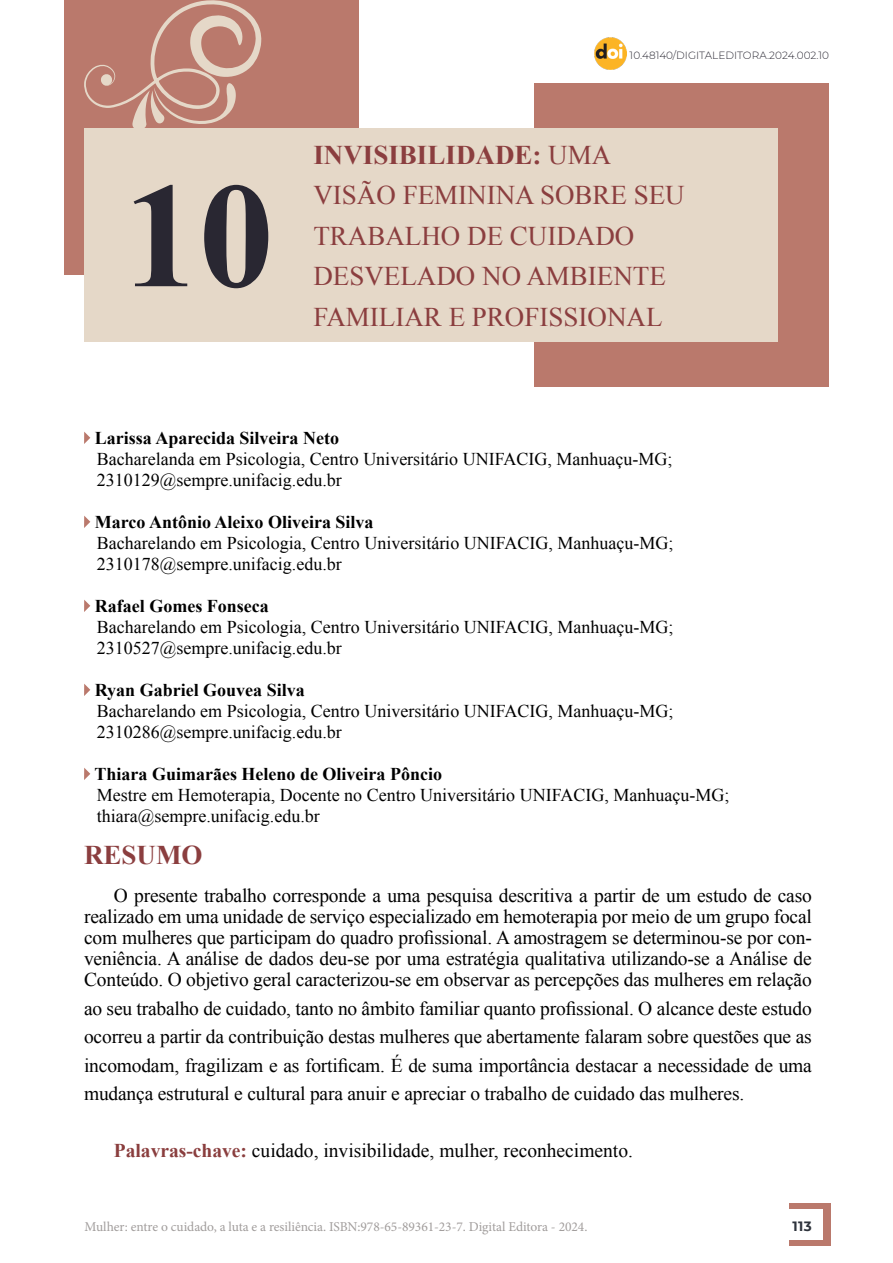
<style>
.page{position:relative;width:893px;height:1263px;background:#fff}
.page>*{position:absolute;margin:0;border:0;box-sizing:border-box;transform-origin:0 0}
.t1{font:700 150px "Times New Roman";color:#292732}
.t2{font:27px/40.5px "Times New Roman";color:#8b3e3f}
.t3{font:700 27px "Times New Roman";color:#8b3e3f}
.t4{font:19.5px/21px "Times New Roman";letter-spacing:-.01em;color:#000;text-align:justify}
.t5{font:18px/21px "Times New Roman";color:#000}
.t6{font:700 18px "Times New Roman";color:#000}
.t7{font:13.5px "Minion Pro";letter-spacing:-.005em;color:#a19d9c}
.t8{font:700 13.5px "Montserrat";color:#2e333c}
.t9{font:300 10.5px "Montserrat";color:#292732}
.s1{font-weight:700}
.s2{font-weight:700;color:#8a3e3e}
</style>
<div class="page">
<div style="left:789px;top:1203px;width:41px;height:43px;background:#ba796c"></div>
<div style="left:735px;top:1210px;width:88px;height:30px;background:#fff"></div>
<div style="left:534px;top:84px;width:295px;height:303px;background:#ba796c"></div>
<div style="left:64px;top:0;width:294px;height:275px;background:#ba796c"></div>
<div style="left:84px;top:129px;width:693px;height:213px;background:#e5d8c8"></div>
<img style="left:595px;top:37px;width:32px;height:32px">
<svg style="left:84px;top:432px;width:6px;height:12px"></svg>
<svg style="left:84px;top:516px;width:6px;height:12px"></svg>
<svg style="left:84px;top:600px;width:6px;height:12px"></svg>
<svg style="left:84px;top:684px;width:6px;height:12px"></svg>
<svg style="left:84px;top:768px;width:6px;height:12px"></svg>
<svg style="left:84px;top:0;width:177px;height:129px"></svg>
<h1 class="t1" style="left:124px;top:132px;width:152px">10</h1>
<p class="t9" style="left:630px;top:48px;width:201px">10.48140/DIGITALEDITORA.2024.002.10</p>
<h2 class="t2" style="left:313px;top:134px;width:373px"><span class="s1">INVISIBILIDADE:</span> UMA<br>VISÃO FEMININA SOBRE SEU<br>TRABALHO DE CUIDADO<br>DESVELADO NO AMBIENTE<br>FAMILIAR E PROFISSIONAL</h2>
<p class="t6" style="left:95px;top:426px;width:246px">Larissa Aparecida Silveira Neto</p>
<p class="t5" style="left:97px;top:448px;width:577px">Bacharelanda em Psicologia, Centro Universitário UNIFACIG, Manhuaçu-MG;<br>2310129@sempre.unifacig.edu.br</p>
<p class="t6" style="left:95px;top:510px;width:280px">Marco Antônio Aleixo Oliveira Silva</p>
<p class="t5" style="left:97px;top:532px;width:578px">Bacharelando em Psicologia, Centro Universitário UNIFACIG, Manhuaçu-MG;<br>2310178@sempre.unifacig.edu.br</p>
<p class="t6" style="left:95px;top:594px;width:175px">Rafael Gomes Fonseca</p>
<p class="t5" style="left:97px;top:616px;width:578px">Bacharelando em Psicologia, Centro Universitário UNIFACIG, Manhuaçu-MG;<br>2310527@sempre.unifacig.edu.br</p>
<p class="t6" style="left:95px;top:678px;width:211px">Ryan Gabriel Gouvea Silva</p>
<p class="t5" style="left:97px;top:700px;width:578px">Bacharelando em Psicologia, Centro Universitário UNIFACIG, Manhuaçu-MG;<br>2310286@sempre.unifacig.edu.br</p>
<p class="t6" style="left:95px;top:762px;width:349px">Thiara Guimarães Heleno de Oliveira Pôncio</p>
<p class="t5" style="left:97px;top:784px;width:634px">Mestre em Hemoterapia, Docente no Centro Universitário UNIFACIG, Manhuaçu-MG; thiara@sempre.unifacig.edu.br</p>
<h2 class="t3" style="left:84px;top:837px;width:120px">RESUMO</h2>
<p class="t4" style="left:84px;top:885px;width:729px;text-indent:30px">O presente trabalho corresponde a uma pesquisa descritiva a partir de um estudo de caso realizado em uma unidade de serviço especializado em hemoterapia por meio de um grupo focal com mulheres que participam do quadro profissional. A amostragem se determinou-se por con&shy;veniência. A análise de dados deu-se por uma estratégia qualitativa utilizando-se a Análise de Conteúdo. O objetivo geral caracterizou-se em observar as percepções das mulheres em relação</p>
<p class="t4" style="left:84px;top:994px;width:729px;line-height:28.5px">ao seu trabalho de cuidado, tanto no âmbito familiar quanto profissional. O alcance deste estudo ocorreu a partir da contribuição destas mulheres que abertamente falaram sobre questões que as incomodam, fragilizam e as fortificam. É de suma importância destacar a necessidade de uma mudança estrutural e cultural para anuir e apreciar o trabalho de cuidado das mulheres.</p>
<p class="t4" style="left:114px;top:1140px;width:521px"><span class="s2">Palavras-chave:</span> cuidado, invisibilidade, mulher, reconhecimento.</p>
<p class="t7" style="left:85px;top:1218px;width:504px">Mulher: entre o cuidado, a luta e a resiliência. ISBN:978-65-89361-23-7. Digital Editora - 2024.</p>
<p class="t8" style="left:793px;top:1217px;width:21px">113</p>
</div>
